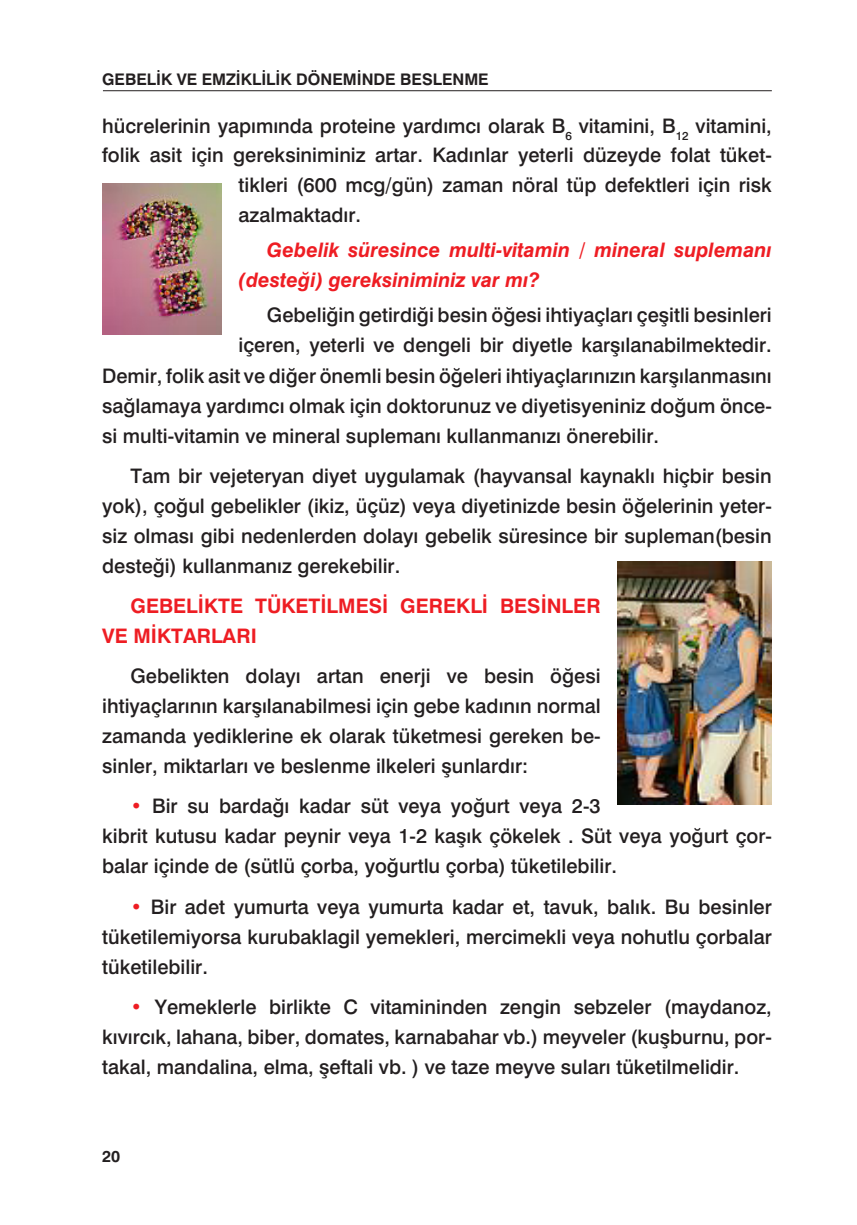
<style>
.page{position:relative;width:857px;height:1225px;background:#fff}
.page>*{position:absolute;margin:0;border:0;box-sizing:border-box;transform-origin:0 0}
.t1{font:20px/30px "Helvetica OTF";color:#231f20;text-align:justify}
.t2{font:italic 700 20px/30px "Helvetica OTF";color:#ee1d23}
.t3{font:700 20px/30px "Helvetica OTF";color:#ee1d23}
.t4{font:700 16px "Helvetica OTF";color:#231f20}
.s1{color:#ee1d23}
</style>
<div class="page">
<hr style="left:103px;top:90px;width:668px;height:1px;background:#231f20">
<img style="left:102px;top:183px;width:119px;height:151px">
<img style="left:617px;top:561px;width:154px;height:243px">
<p class="t4" style="left:102px;top:70px;width:388px">GEBELİK VE EMZİKLİLİK DÖNEMİNDE BESLENME</p>
<p class="t1" style="left:102px;top:111px;width:670px">hücrelerinin yapımında proteine yardımcı olarak B<sub>6</sub> vitamini, B<sub>12</sub> vitamini,</p>
<p class="t1" style="left:102px;top:140px;width:670px">folik asit için gereksiniminiz artar. Kadınlar yeterli düzeyde folat tüket-</p>
<p class="t1" style="left:238px;top:170px;width:534px">tikleri (600 mcg/gün) zaman nöral tüp defektleri için risk</p>
<p class="t1" style="left:238px;top:200px;width:124px">azalmaktadır.</p>
<p class="t2" style="left:238px;top:235px;width:534px;text-indent:28px">Gebelik süresince multi-vitamin / mineral suplemanı (desteği) gereksiniminiz var mı?</p>
<p class="t1" style="left:267px;top:300px;width:506px">Gebeliğin getirdiği besin öğesi ihtiyaçları çeşitli besinleri</p>
<p class="t1" style="left:238px;top:330px;width:534px">içeren, yeterli ve dengeli bir diyetle karşılanabilmektedir.</p>
<p class="t1" style="left:102px;top:360px;width:670px">Demir, folik asit ve diğer önemli besin öğeleri ihtiyaçlarınızın karşılanmasını</p>
<p class="t1" style="left:102px;top:390px;width:670px">sağlamaya yardımcı olmak için doktorunuz ve diyetisyeniniz doğum önce-</p>
<p class="t1" style="left:102px;top:420px;width:558px">si multi-vitamin ve mineral suplemanı kullanmanızı önerebilir.</p>
<p class="t1" style="left:102px;top:460px;width:670px;text-indent:28px">Tam bir vejeteryan diyet uygulamak (hayvansal kaynaklı hiçbir besin yok), çoğul gebelikler (ikiz, üçüz) veya diyetinizde besin öğelerinin yeter&shy;siz olması gibi nedenlerden dolayı gebelik süresince bir supleman(besin desteği) kullanmanız gerekebilir.</p>
<p class="t3" style="left:102px;top:590px;width:499px;text-indent:28px">GEBELİKTE TÜKETİLMESİ GEREKLİ BESİNLER<br>VE MİKTARLARI</p>
<p class="t1" style="left:102px;top:661px;width:499px;text-indent:28px">Gebelikten dolayı artan enerji ve besin öğesi ihtiyaçlarının karşılanabilmesi için gebe kadının normal zamanda yediklerine ek olarak tüketmesi gereken be&shy;sinler, miktarları ve beslenme ilkeleri şunlardır:</p>
<p class="t1" style="left:102px;top:791px;width:670px;text-align:left;text-indent:28px"><span class="s1">•</span> Bir su bardağı kadar süt veya yoğurt veya 2-3<br>kibrit kutusu kadar peynir veya 1-2 kaşık çökelek . Süt veya yoğurt çor&shy;balar içinde de (sütlü çorba, yoğurtlu çorba) tüketilebilir.</p>
<p class="t1" style="left:102px;top:891px;width:670px;text-indent:28px"><span class="s1">•</span> Bir adet yumurta veya yumurta kadar et, tavuk, balık. Bu besinler tüketilemiyorsa kurubaklagil yemekleri, mercimekli veya nohutlu çorbalar tüketilebilir.</p>
<p class="t1" style="left:102px;top:991px;width:670px;text-indent:28px"><span class="s1">•</span> Yemeklerle birlikte C vitamininden zengin sebzeler (maydanoz, kıvırcık, lahana, biber, domates, karnabahar vb.) meyveler (kuşburnu, por&shy;takal, mandalina, elma, şeftali vb. ) ve taze meyve suları tüketilmelidir.</p>
<p class="t4" style="left:102px;top:1146px;width:20px">20</p>
</div>
